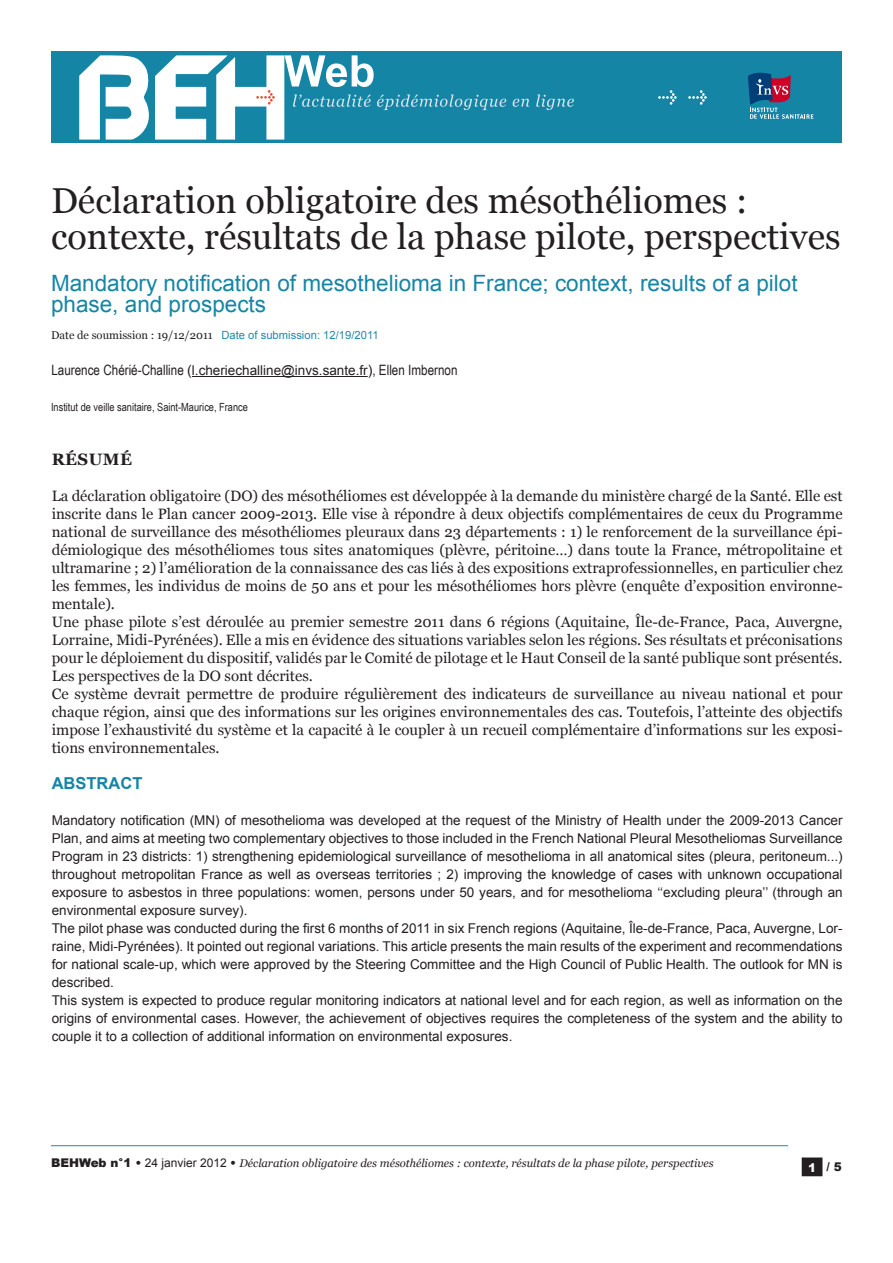
<style>
.page{position:relative;width:893px;height:1263px;background:#fff}
.page>*{position:absolute;margin:0;border:0;box-sizing:border-box;transform-origin:0 0}
.Titre_français{font:36px/36px "Georgia";color:#231f20}
.Titre_français-2{font:22.5px/21px "Arial";color:#1585a6}
.t1{font:700 16.5px "Arial";color:#1585a6}
.Body{font:700 16.5px "Georgia";letter-spacing:.025em;color:#231f20}
.Résumé_français_body{font:15px/18px "Georgia";color:#231f20;text-align:justify}
.Body-2{font:14.25px "Arial Narrow";color:#231f20}
.Body-3{font:13.5px/18px "Arial";color:#231f20;text-align:justify}
.t2{font:900 12px "Arial";color:#231f20}
.t3{font:900 12px "Arial";color:#fff}
.t4{font:italic 11.25px "Georgia";color:#231f20}
.Titre_français-3{font:11.25px "Georgia";color:#231f20}
.Affiliations{font:11.25px "Arial Narrow";color:#231f20}
.s1{font-family:"Arial";color:#208aae}
.s2{font-family:"Arial"}
.s3{font-family:"Arial";font-size:13.5px}
.s4{font-family:"Arial";font-weight:900;font-style:normal;font-size:12px}
.s5{font-family:"Arial";font-style:normal;font-size:12px}
</style>
<div class="page">
<hr style="left:51px;top:1145px;width:737px;height:1px;background:#208aae">
<div style="left:802px;top:1158px;width:20px;height:17px;background:#231f20"></div>
<div style="left:802px;top:1157px;width:20px;height:19px;border:2px solid #231f20"></div>
<div style="left:51px;top:51px;width:791px;height:91px;background:#1585a6"></div>
<svg style="left:79px;top:55px;width:427px;height:85px"></svg>
<svg style="left:513px;top:99px;width:16px;height:8px"></svg>
<svg style="left:536px;top:94px;width:38px;height:16px"></svg>
<svg style="left:688px;top:90px;width:19px;height:15px"></svg>
<svg style="left:658px;top:90px;width:19px;height:15px"></svg>
<svg style="left:748px;top:73px;width:66px;height:46px"></svg>
<hr style="left:192px;top:376px;width:176px;height:1px;background:#231f20">
<p class="Titre_français" style="left:51px;top:183px;width:791px">Déclaration obligatoire des mésothéliomes : contexte, résultats de la phase pilote, perspectives</p>
<p class="Titre_français-2" style="left:51px;top:273px;width:748px">Mandatory notification of mesothelioma in France; context, results of a pilot phase, and prospects</p>
<p class="Titre_français-3" style="left:51px;top:328px;width:329px">Date de soumission : 19/12/2011 <span class="s1">Date of submission: 12/19/2011</span></p>
<p class="Body-2" style="left:51px;top:360px;width:408px">Laurence Chérié-Challine <span class="s2">(</span><span class="s3">l.cheriechalline@invs.sante.fr</span><span class="s2">)</span>, Ellen Imbernon</p>
<p class="Affiliations" style="left:51px;top:399px;width:198px">Institut de veille sanitaire, Saint-Maurice, France</p>
<p class="Body" style="left:52px;top:449px;width:82px">RÉSUMÉ</p>
<p class="Résumé_français_body" style="left:52px;top:487px;width:792px">La déclaration obligatoire (DO) des mésothéliomes est développée à la demande du ministère chargé de la Santé. Elle est inscrite dans le Plan cancer 2009-2013. Elle vise à répondre à deux objectifs complémentaires de ceux du Programme national de surveillance des mésothéliomes pleuraux dans 23 départements : 1) le renforcement de la surveillance épi&shy;démiologique des mésothéliomes tous sites anatomiques (plèvre, péritoine…) dans toute la France, métropolitaine et ultramarine ; 2) l’amélioration de la connaissance des cas liés à des expositions extraprofessionnelles, en particulier chez les femmes, les individus de moins de 50 ans et pour les mésothéliomes hors plèvre (enquête d’exposition environne&shy;mentale).</p>
<p class="Résumé_français_body" style="left:52px;top:613px;width:792px">Une phase pilote s’est déroulée au premier semestre 2011 dans 6 régions (Aquitaine, Île-de-France, Paca, Auvergne, Lorraine, Midi-Pyrénées). Elle a mis en évidence des situations variables selon les régions. Ses résultats et préconisations pour le déploiement du dispositif, validés par le Comité de pilotage et le Haut Conseil de la santé publique sont présentés.<br>Les perspectives de la DO sont décrites.</p>
<p class="Résumé_français_body" style="left:52px;top:685px;width:792px">Ce système devrait permettre de produire régulièrement des indicateurs de surveillance au niveau national et pour chaque région, ainsi que des informations sur les origines environnementales des cas. Toutefois, l’atteinte des objectifs impose l’exhaustivité du système et la capacité à le coupler à un recueil complémentaire d’informations sur les exposi&shy;tions environnementales.</p>
<p class="t1" style="left:52px;top:774px;width:92px">ABSTRACT</p>
<p class="Body-3" style="left:52px;top:811px;width:792px">Mandatory notification (MN) of mesothelioma was developed at the request of the Ministry of Health under the 2009-2013 Cancer Plan, and aims at meeting two complementary objectives to those included in the French National Pleural Mesotheliomas Surveillance Program in 23 districts: 1) strengthening epidemiological surveillance of mesothelioma in all anatomical sites (pleura, peritoneum...) throughout metropolitan France as well as overseas territories ; 2) improving the knowledge of cases with unknown occupational exposure to asbestos in three populations: women, persons under 50 years, and for mesothelioma ‘‘excluding pleura’’ (through an environmental exposure survey).</p>
<p class="Body-3" style="left:52px;top:919px;width:792px">The pilot phase was conducted during the first 6 months of 2011 in six French regions (Aquitaine, Île-de-France, Paca, Auvergne, Lor&shy;raine, Midi-Pyrénées). It pointed out regional variations. This article presents the main results of the experiment and recommendations for national scale-up, which were approved by the Steering Committee and the High Council of Public Health. The outlook for MN is described.</p>
<p class="Body-3" style="left:52px;top:991px;width:792px">This system is expected to produce regular monitoring indicators at national level and for each region, as well as information on the origins of environmental cases. However, the achievement of objectives requires the completeness of the system and the ability to couple it to a collection of additional information on environmental exposures.</p>
<p class="t4" style="left:51px;top:1156px;width:664px"><span class="s4">BEHWeb n°1 •</span> <span class="s5">24 janvier 2012</span> <span class="s4">•</span> Déclaration obligatoire des mésothéliomes : contexte, résultats de la phase pilote, perspectives</p>
<p class="t3" style="left:808px;top:1158px;width:10px">1</p>
<p class="t2" style="left:826px;top:1158px;width:17px">/ 5</p>
</div>
